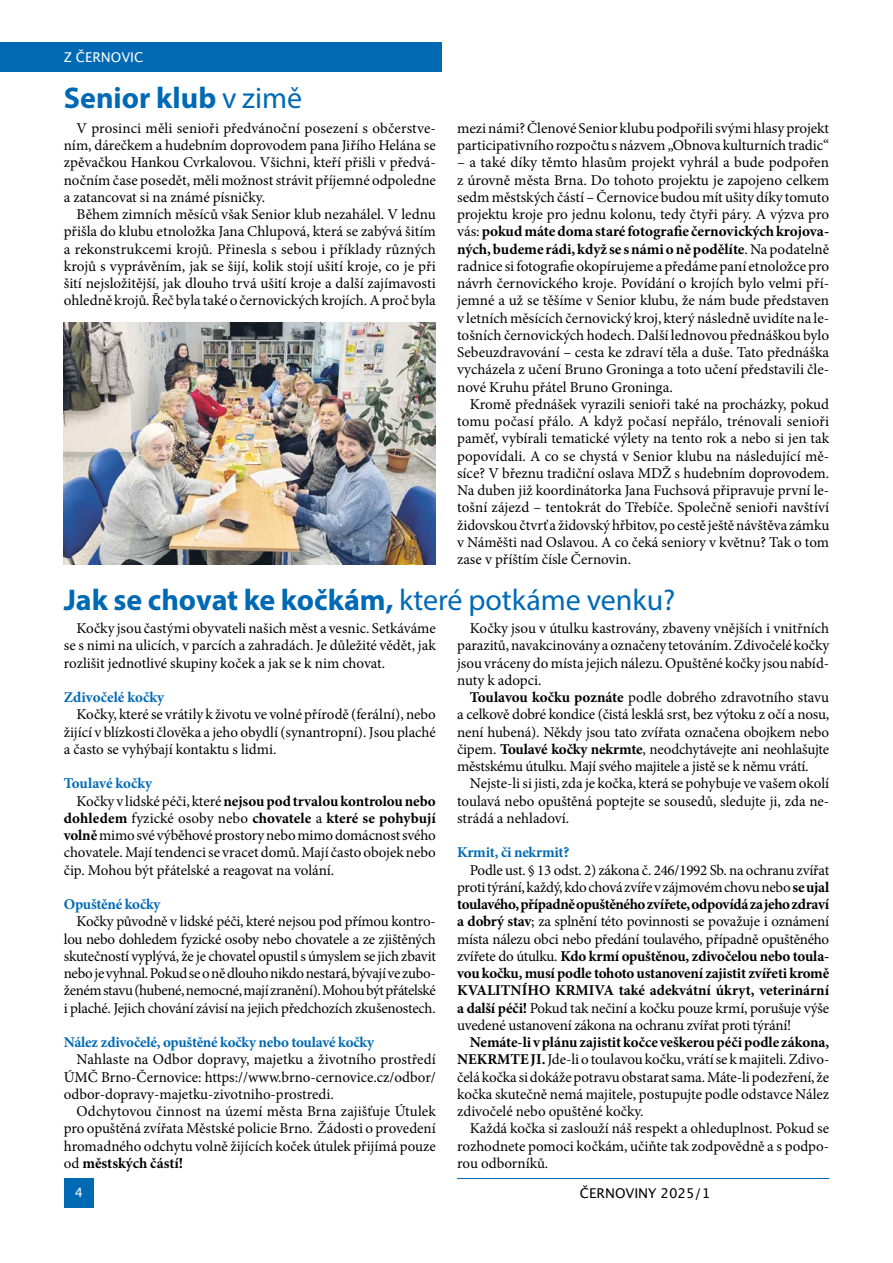
<style>
.page{position:relative;width:893px;height:1263px;background:#fff}
.page>*{position:absolute;margin:0;border:0;box-sizing:border-box;transform-origin:0 0}
.t1{font:700 30px "Myriad Pro";color:#0069b4}
.t2{font:15px/17.2px "Minion Pro";letter-spacing:-.005em;color:#000;text-align:justify}
.t3{font:700 15px "Minion Pro";color:#000}
.t4{font:700 15px "Minion Pro";letter-spacing:-.015em;color:#0069b4}
.t5{font:14.25px "Myriad Pro";color:#fff}
.t6{font:13.5px "Lucida Grande";color:#000}
.t7{font:13.5px "Lucida Grande";color:#fff}
.s1{font-weight:400}
.s2{font-weight:700}
</style>
<div class="page">
<hr style="left:457px;top:1178px;width:372px;height:1px;background:#0069b4">
<div style="left:64px;top:1178px;width:30px;height:30px;background:#0069b4"></div>
<div style="left:0;top:43px;width:442px;height:29px;background:#0069b4"></div>
<img style="left:64px;top:323px;width:372px;height:241px">
<p class="t7" style="left:64px;top:50px;width:81px">Z ČERNOVIC</p>
<h1 class="t1" style="left:64px;top:78px;width:240px">Senior klub <span class="s1">v zimě</span></h1>
<p class="t2" style="left:64px;top:119px;width:374px;text-indent:13px">V prosinci měli senioři předvánoční posezení s občerstve&shy;ním, dárečkem a hudebním doprovodem pana Jiřího Helána se zpěvačkou Hankou Cvrkalovou. Všichni, kteří přišli v předvá&shy;nočním čase posedět, měli možnost strávit příjemné odpoledne a zatancovat si na známé písničky.</p>
<p class="t2" style="left:64px;top:206px;width:374px;text-indent:13px">Během zimních měsíců však Senior klub nezahálel. V lednu přišla do klubu etnoložka Jana Chlupová, která se zabývá šitím a rekonstrukcemi krojů. Přinesla s sebou i příklady různých krojů s vyprávěním, jak se šijí, kolik stojí ušití kroje, co je při šití nejsložitější, jak dlouho trvá ušití kroje a další zajímavosti ohledně krojů. Řeč byla také o černovických krojích. A proč byla</p>
<p class="t2" style="left:457px;top:119px;width:374px">mezi námi? Členové Senior klubu podpořili svými hlasy projekt participativního rozpočtu s názvem „Obnova kulturních tradic“</p>
<p class="t2" style="left:457px;top:154px;width:374px">– a také díky těmto hlasům projekt vyhrál a bude podpořen z úrovně města Brna. Do tohoto projektu je zapojeno celkem sedm městských částí – Černovice budou mít ušity díky tomuto projektu kroje pro jednu kolonu, tedy čtyři páry. A výzva pro vás: <span class="s2">pokud máte doma staré fotografie černovických krojova&shy;ných, budeme rádi, když se s námi o ně podělíte</span>. Na podatelně radnice si fotografie okopírujeme a předáme paní etnoložce pro návrh černovického kroje. Povídání o krojích bylo velmi pří&shy;jemné a už se těšíme v Senior klubu, že nám bude představen v letních měsících černovický kroj, který následně uvidíte na le&shy;tošních černovických hodech. Další lednovou přednáškou bylo Sebeuzdravování – cesta ke zdraví těla a duše. Tato přednáška vycházela z učení Bruno Groninga a toto učení představili čle&shy;nové Kruhu přátel Bruno Groninga.</p>
<p class="t2" style="left:457px;top:395px;width:374px;text-indent:13px">Kromě přednášek vyrazili senioři také na procházky, pokud tomu počasí přálo. A když počasí nepřálo, trénovali senioři paměť, vybírali tematické výlety na tento rok a nebo si jen tak popovídali. A co se chystá v Senior klubu na následující mě&shy;síce? V březnu tradiční oslava MDŽ s hudebním doprovodem.<br>Na duben již koordinátorka Jana Fuchsová připravuje první le&shy;tošní zájezd – tentokrát do Třebíče. Společně senioři navštíví židovskou čtvrť a židovský hřbitov, po cestě ještě návštěva zámku v Náměšti nad Oslavou. A co čeká seniory v květnu? Tak o tom zase v příštím čísle Černovin.</p>
<h1 class="t1" style="left:64px;top:580px;width:613px">Jak se chovat ke kočkám, <span class="s1">které potkáme venku?</span></h1>
<p class="t2" style="left:64px;top:620px;width:374px;text-indent:13px">Kočky jsou častými obyvateli našich měst a vesnic. Setkáváme se s nimi na ulicích, v parcích a zahradách. Je důležité vědět, jak rozlišit jednotlivé skupiny koček a jak se k nim chovat.</p>
<p class="t4" style="left:64px;top:687px;width:102px">Zdivočelé kočky</p>
<p class="t2" style="left:64px;top:706px;width:374px;text-indent:13px">Kočky, které se vrátily k životu ve volné přírodě (ferální), nebo žijící v blízkosti člověka a jeho obydlí (synantropní). Jsou plaché a často se vyhýbají kontaktu s lidmi.</p>
<p class="t4" style="left:64px;top:773px;width:90px">Toulavé kočky</p>
<p class="t3" style="left:77px;top:790px;width:361px"><span class="s1">Kočky v lidské péči, které</span> nejsou pod trvalou kontrolou nebo</p>
<p class="t3" style="left:64px;top:807px;width:374px">dohledem <span class="s1">fyzické osoby nebo</span> chovatele <span class="s1">a</span> které se pohybují</p>
<p class="t2" style="left:64px;top:827px;width:373px"><span class="s2">volně</span> mimo své výběhové prostory nebo mimo domácnost svého</p>
<p class="t2" style="left:64px;top:844px;width:374px">chovatele. Mají tendenci se vracet domů. Mají často obojek nebo</p>
<p class="t2" style="left:64px;top:861px;width:272px">čip. Mohou být přátelské a reagovat na volání.</p>
<p class="t4" style="left:64px;top:894px;width:98px">Opuštěné kočky</p>
<p class="t2" style="left:64px;top:913px;width:374px;text-indent:13px">Kočky původně v lidské péči, které nejsou pod přímou kontro&shy;lou nebo dohledem fyzické osoby nebo chovatele a ze zjištěných skutečností vyplývá, že je chovatel opustil s úmyslem se jich zbavit nebo je vyhnal. Pokud se o ně dlouho nikdo nestará, bývají ve zubo&shy;ženém stavu (hubené, nemocné, mají zranění). Mohou být přátelské i plaché. Jejich chování závisí na jejich předchozích zkušenostech.</p>
<p class="t4" style="left:64px;top:1032px;width:312px">Nález zdivočelé, opuštěné kočky nebo toulavé kočky</p>
<p class="t2" style="left:64px;top:1051px;width:374px;text-indent:13px">Nahlaste na Odbor dopravy, majetku a životního prostředí ÚMČ Brno-Černovice: https://www.brno-cernovice.cz/odbor/ odbor-dopravy-majetku-zivotniho-prostredi.</p>
<p class="t2" style="left:64px;top:1103px;width:374px;text-indent:13px">Odchytovou činnost na území města Brna zajišťuje Útulek pro opuštěná zvířata Městské policie Brno. Žádosti o provedení hromadného odchytu volně žijících koček útulek přijímá pouze od <span class="s2">městských částí!</span></p>
<p class="t2" style="left:457px;top:620px;width:374px;text-indent:13px">Kočky jsou v útulku kastrovány, zbaveny vnějších i vnitřních parazitů, navakcinovány a označeny tetováním. Zdivočelé kočky jsou vráceny do místa jejich nálezu. Opuštěné kočky jsou nabíd&shy;nuty k adopci.</p>
<p class="t2" style="left:457px;top:689px;width:374px;text-indent:13px"><span class="s2">Toulavou kočku poznáte</span> podle dobrého zdravotního stavu a celkově dobré kondice (čistá lesklá srst, bez výtoku z očí a nosu, není hubená). Někdy jsou tato zvířata označena obojkem nebo čipem. <span class="s2">Toulavé kočky nekrmte</span>, neodchytávejte ani neohlašujte městskému útulku. Mají svého majitele a jistě se k němu vrátí.</p>
<p class="t2" style="left:457px;top:775px;width:374px;text-indent:13px">Nejste-li si jisti, zda je kočka, která se pohybuje ve vašem okolí toulavá nebo opuštěná poptejte se sousedů, sledujte ji, zda ne&shy;strádá a nehladoví.</p>
<p class="t4" style="left:457px;top:842px;width:114px">Krmit, či nekrmit?</p>
<p class="t2" style="left:457px;top:861px;width:374px;text-indent:13px">Podle ust. § 13 odst. 2) zákona č. 246/1992 Sb. na ochranu zvířat proti týrání, každý, kdo chová zvíře v zájmovém chovu nebo <span class="s2">se ujal toulavého, případně opuštěného zvířete, odpovídá za jeho zdraví a dobrý stav</span>; za splnění této povinnosti se považuje i oznámení místa nálezu obci nebo předání toulavého, případně opuštěného zvířete do útulku. <span class="s2">Kdo krmí opuštěnou, zdivočelou nebo toula&shy;vou kočku, musí podle tohoto ustanovení zajistit zvířeti kromě KVALITNÍHO KRMIVA také adekvátní úkryt, veterinární a další péči!</span> Pokud tak nečiní a kočku pouze krmí, porušuje výše uvedené ustanovení zákona na ochranu zvířat proti týrání!</p>
<p class="t2" style="left:457px;top:1034px;width:374px;text-indent:13px"><span class="s2">Nemáte-li v plánu zajistit kočce veškerou péči podle zákona, NEKRMTE JI.</span> Jde-li o toulavou kočku, vrátí se k majiteli. Zdivo&shy;čelá kočka si dokáže potravu obstarat sama. Máte-li podezření, že kočka skutečně nemá majitele, postupujte podle odstavce Nález zdivočelé nebo opuštěné kočky.</p>
<p class="t2" style="left:457px;top:1120px;width:374px;text-indent:13px">Každá kočka si zaslouží náš respekt a ohleduplnost. Pokud se rozhodnete pomoci kočkám, učiňte tak zodpovědně a s podpo&shy;rou odborníků.</p>
<p class="t5" style="left:75px;top:1183px;width:9px">4</p>
<p class="t6" style="left:580px;top:1186px;width:132px">ČERNOVINY 2025/1</p>
</div>
